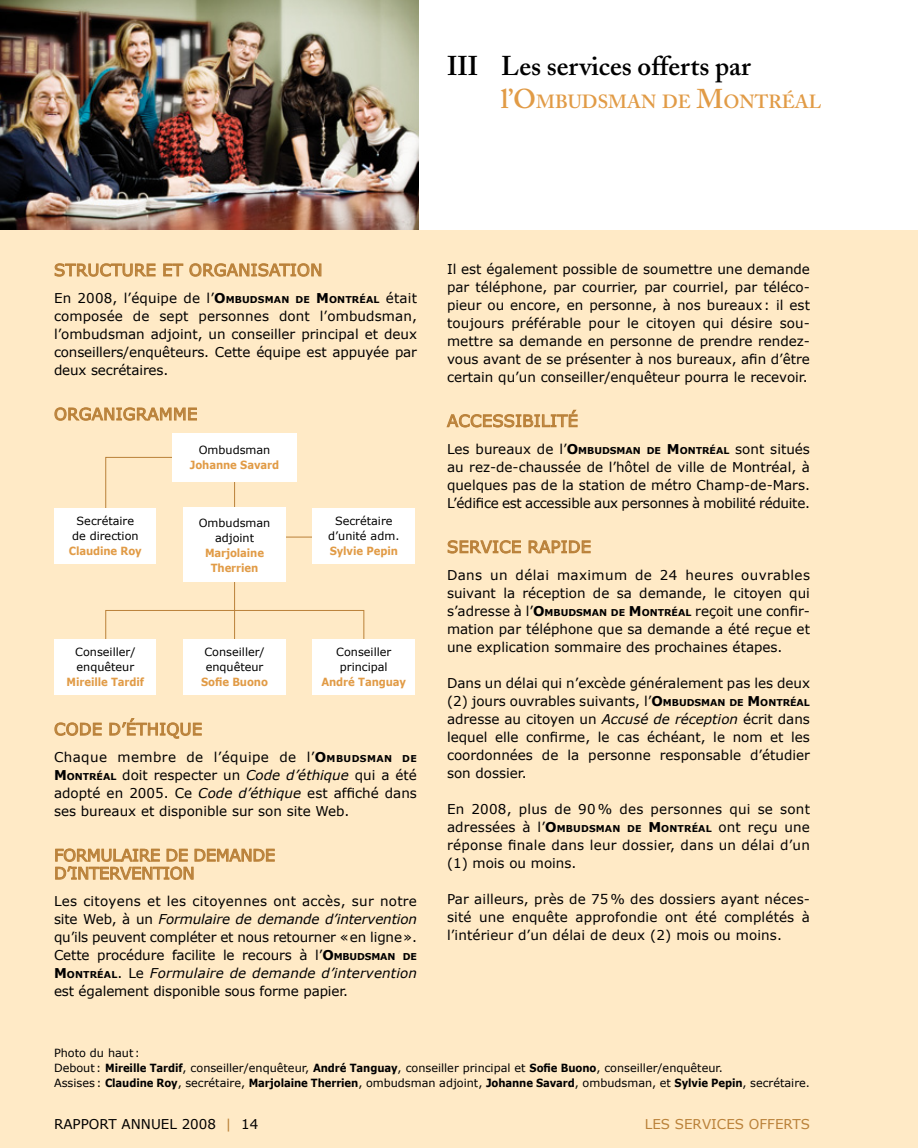
<style>
.page{position:relative;width:918px;height:1148px;background:#fff}
.page>*{position:absolute;margin:0;border:0;box-sizing:border-box;transform-origin:0 0}
.t1{font:600 27px "Adobe Caslon";color:#000}
.t2{font:600 18.9px "Adobe Caslon";color:#e19b46}
.TITRE_AVEC_FILET{font:16.5px "Verdana";letter-spacing:.01em;color:#ba8139}
.TITRE_AVEC_FILET-2{font:16.5px/18px "Verdana";letter-spacing:-.02em;color:#ba8139}
.COURANT{font:13.5px/18px "Verdana";color:#000;text-align:justify}
.t3{font:13.5px "Verdana";color:#ba8139}
.COURANT-2{font:11.25px/15px "Verdana";color:#000;text-align:center}
.COURANT-3{font:700 11.25px/15px "Verdana";letter-spacing:-.01em;color:#e19b46;text-align:center;scale:.9 1}
.s1{font-size:27px}
.s2{font-weight:700}
.s3{font-weight:700;font-size:9.45px}
.s4{font-style:italic}
.s5{color:#ba8139}
</style>
<div class="page">
<div style="left:0;top:230px;width:918px;height:918px;background:#ffeac6"></div>
<svg style="left:55px;top:263px;width:100px;height:13px"></svg>
<svg style="left:163px;top:263px;width:20px;height:13px"></svg>
<svg style="left:190px;top:263px;width:131px;height:13px"></svg>
<svg style="left:55px;top:407px;width:142px;height:13px"></svg>
<svg style="left:55px;top:722px;width:47px;height:13px"></svg>
<svg style="left:110px;top:718px;width:92px;height:20px"></svg>
<svg style="left:55px;top:848px;width:220px;height:31px"></svg>
<svg style="left:447px;top:410px;width:131px;height:17px"></svg>
<svg style="left:448px;top:540px;width:73px;height:13px"></svg>
<svg style="left:529px;top:540px;width:62px;height:13px"></svg>
<img style="left:0;top:0;width:418px;height:230px">
<div style="left:105px;top:610px;width:259px;height:40px;border:1px solid #ba8139"></div>
<svg style="left:105px;top:456px;width:89px;height:69px"></svg>
<hr style="left:234px;top:478px;width:1px;height:176px;background:#ba8139">
<hr style="left:205px;top:536px;width:175px;height:1px;background:#ba8139">
<div style="left:172px;top:433px;width:125px;height:48px;background:#fff"></div>
<div style="left:184px;top:508px;width:102px;height:74px;background:#fff"></div>
<div style="left:184px;top:639px;width:102px;height:56px;background:#fff"></div>
<div style="left:313px;top:508px;width:102px;height:55px;background:#fff"></div>
<div style="left:54px;top:508px;width:102px;height:55px;background:#fff"></div>
<div style="left:313px;top:639px;width:102px;height:56px;background:#fff"></div>
<div style="left:54px;top:639px;width:102px;height:56px;background:#fff"></div>
<p class="t1" style="left:447px;top:50px;width:305px">III Les services offerts par</p>
<p class="t2" style="left:501px;top:90px;width:322px"><span class="s1">l’</span><span class="s1">O</span>MBUDSMAN DE <span class="s1">M</span>ONTRÉAL</p>
<p class="TITRE_AVEC_FILET" style="left:54px;top:259px;width:270px">STRUCTURE ET ORGANISATION</p>
<p class="COURANT" style="left:54px;top:289px;width:365px">En 2008, l’équipe de l’<span class="s2">O</span><span class="s3">MBUDSMAN DE</span> <span class="s2">M</span> <span class="s3">ONTRÉAL</span> était composée de sept personnes dont l’ombudsman, l’ombudsman adjoint, un conseiller principal et deux conseillers/enquêteurs. Cette équipe est appuyée par deux secrétaires.</p>
<p class="TITRE_AVEC_FILET" style="left:54px;top:403px;width:145px">ORGANIGRAMME</p>
<p class="COURANT-2" style="left:72px;top:513px;width:68px">Secrétaire de direction</p>
<p class="COURANT-3" style="left:69px;top:543px;width:83px">Claudine Roy</p>
<p class="COURANT-2" style="left:75px;top:645px;width:62px;text-align:left">Conseiller/ enquêteur</p>
<p class="COURANT-3" style="left:67px;top:674px;width:88px">Mireille Tardif</p>
<p class="COURANT-2" style="left:199px;top:442px;width:73px">Ombudsman</p>
<p class="COURANT-3" style="left:190px;top:457px;width:101px">Johanne Savard</p>
<p class="COURANT-2" style="left:199px;top:515px;width:73px">Ombudsman adjoint</p>
<p class="COURANT-3" style="left:205px;top:545px;width:67px">Marjolaine<br>Therrien</p>
<p class="COURANT-2" style="left:204px;top:645px;width:62px;text-align:left">Conseiller/ enquêteur</p>
<p class="COURANT-3" style="left:201px;top:674px;width:76px">Sofie Buono</p>
<p class="COURANT-2" style="left:328px;top:513px;width:73px">Secrétaire d’unité adm.</p>
<p class="COURANT-3" style="left:330px;top:543px;width:77px">Sylvie Pepin</p>
<p class="COURANT-2" style="left:336px;top:645px;width:57px">Conseiller principal</p>
<p class="COURANT-3" style="left:321px;top:674px;width:96px">André Tanguay</p>
<p class="TITRE_AVEC_FILET" style="left:54px;top:718px;width:150px">CODE D’ÉTHIQUE</p>
<p class="COURANT" style="left:54px;top:748px;width:365px">Chaque membre de l’équipe de l’<span class="s2">O</span><span class="s3">MBUDSMAN DE </span><span class="s2">M</span> <span class="s3">ONTRÉAL</span> doit respecter un <span class="s4">Code d’éthique</span> qui a été adopté en 2005. Ce <span class="s4">Code d’éthique</span> est affiché dans ses bureaux et disponible sur son site Web.</p>
<p class="TITRE_AVEC_FILET-2" style="left:54px;top:846px;width:223px">FORMULAIRE DE DEMANDE<br>D’INTERVENTION</p>
<p class="COURANT" style="left:54px;top:892px;width:365px">Les citoyens et les citoyennes ont accès, sur notre site Web, à un <span class="s4">Formulaire de demande d’intervention </span>qu’ils peuvent compléter et nous retourner «en ligne».<br>Cette procédure facilite le recours à l’<span class="s2">O</span><span class="s3">MBUDSMAN DE </span><span class="s2">M</span> <span class="s3">ONTRÉAL</span>. Le <span class="s4">Formulaire de demande d’intervention </span>est également disponible sous forme papier.</p>
<p class="COURANT" style="left:447px;top:260px;width:365px">Il est également possible de soumettre une demande par téléphone, par courrier, par courriel, par téléco&shy;pieur ou encore, en personne, à nos bureaux: il est toujours préférable pour le citoyen qui désire sou&shy;mettre sa demande en personne de prendre rendez&shy;vous avant de se présenter à nos bureaux, afin d’être certain qu’un conseiller/enquêteur pourra le recevoir.</p>
<p class="TITRE_AVEC_FILET" style="left:447px;top:410px;width:133px">ACCESSIBILITÉ</p>
<p class="COURANT" style="left:447px;top:440px;width:365px">Les bureaux de l’<span class="s2">O</span><span class="s3">MBUDSMAN DE</span> <span class="s2">M</span> <span class="s3">ONTRÉAL</span> sont situés au rez-de-chaussée de l’hôtel de ville de Montréal, à quelques pas de la station de métro Champ-de-Mars.<br>L’édifice est accessible aux personnes à mobilité réduite.</p>
<p class="TITRE_AVEC_FILET" style="left:447px;top:536px;width:146px">SERVICE RAPIDE</p>
<p class="COURANT" style="left:447px;top:566px;width:365px">Dans un délai maximum de 24 heures ouvrables suivant la réception de sa demande, le citoyen qui s’adresse à l’<span class="s2">O</span><span class="s3">MBUDSMAN DE</span> <span class="s2">M</span> <span class="s3">ONTRÉAL</span> reçoit une confir&shy;mation par téléphone que sa demande a été reçue et une explication sommaire des prochaines étapes.</p>
<p class="COURANT" style="left:447px;top:674px;width:365px">Dans un délai qui n’excède généralement pas les deux (2) jours ouvrables suivants, l’<span class="s2">O</span><span class="s3">MBUDSMAN DE</span> <span class="s2">M</span> <span class="s3">ONTRÉAL </span>adresse au citoyen un <span class="s4">Accusé de réception</span> écrit dans lequel elle confirme, le cas échéant, le nom et les coordonnées de la personne responsable d’étudier son dossier.</p>
<p class="COURANT" style="left:447px;top:800px;width:365px">En 2008, plus de 90% des personnes qui se sont adressées à l’<span class="s2">O</span><span class="s3">MBUDSMAN DE</span> <span class="s2">M</span> <span class="s3">ONTRÉAL</span> ont reçu une réponse finale dans leur dossier, dans un délai d’un (1) mois ou moins.</p>
<p class="COURANT" style="left:447px;top:890px;width:365px">Par ailleurs, près de 75% des dossiers ayant néces&shy;sité une enquête approfondie ont été complétés à l’intérieur d’un délai de deux (2) mois ou moins.</p>
<p class="COURANT-2" style="left:54px;top:1045px;width:670px;text-align:left">Photo du haut :<br>Debout : <span class="s2">Mireille Tardif</span>, conseiller/enquêteur, <span class="s2">André Tanguay</span>, conseiller principal et <span class="s2">Sofie Buono</span>, conseiller/enquêteur.</p>
<p class="COURANT-2" style="left:54px;top:1075px;width:758px">Assises: <span class="s2">Claudine Roy</span>, secrétaire, <span class="s2">Marjolaine Therrien</span>, ombudsman adjoint, <span class="s2">Johanne Savard</span>, ombudsman, et <span class="s2">Sylvie Pepin</span>, secrétaire.</p>
<p class="COURANT" style="left:54px;top:1115px;width:206px">RAPPORT ANNUEL 2008 <span class="s5">|</span> 14</p>
<p class="t3" style="left:645px;top:1115px;width:167px">LES SERVICES OFFERTS</p>
</div>
